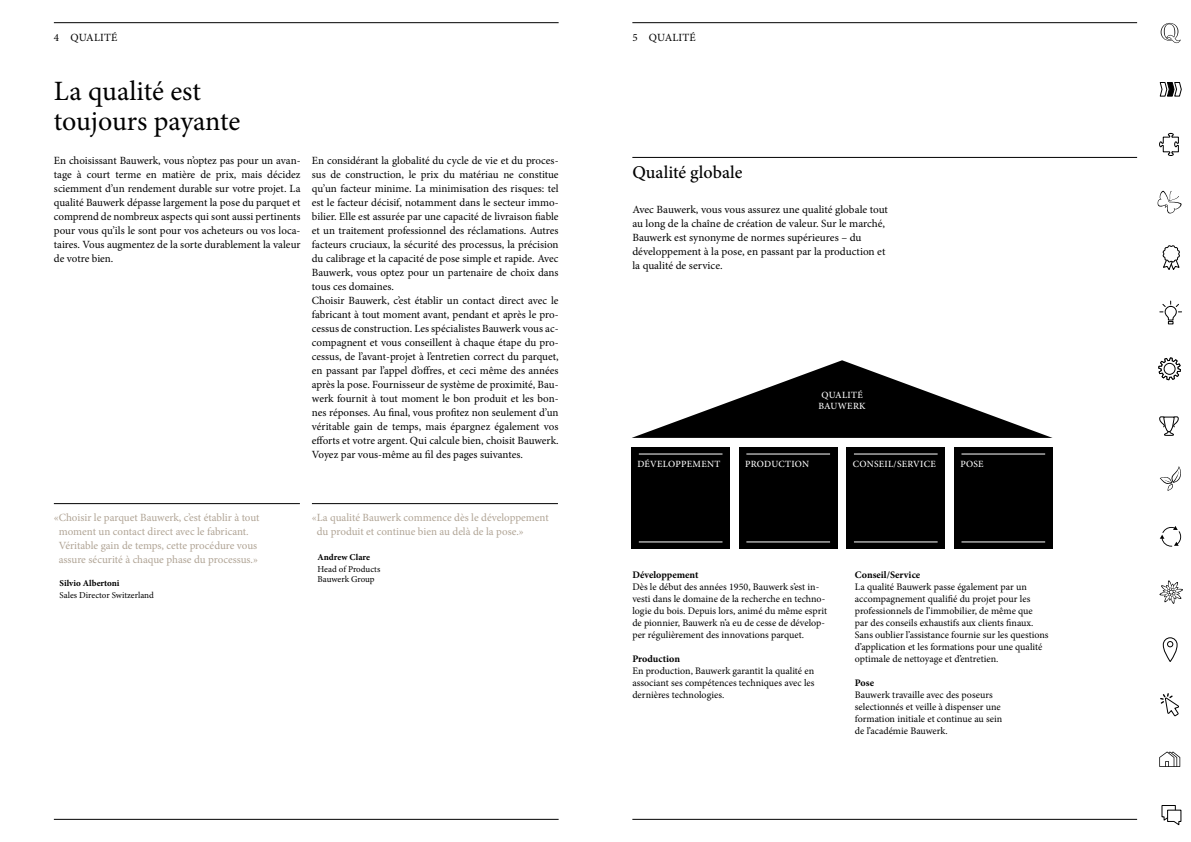
<style>
.page{position:relative;width:1191px;height:842px;background:#fff}
.page>*{position:absolute;margin:0;border:0;box-sizing:border-box;transform-origin:0 0}
.t1{font:28px/30px "Minion Pro";letter-spacing:-.005em;color:#000}
.t2{font:500 18px "Minion Pro";color:#000}
.t3{font:11px/14px "Minion Pro";color:#000}
.t4{font:11px/14px "Minion Pro";color:#b0a495}
.t5{font:11px "Minion Pro";letter-spacing:.02em;color:#000}
.t6{font:10px/12px "Minion Pro";color:#000}
.t7{font:700 10px "Minion Pro";color:#000}
.t8{font:500 9.5px/11px "Minion Pro";letter-spacing:.03em;color:#fff;text-align:center}
.t9{font:9px/10px "Minion Pro";color:#000}
.t10{font:700 9px "Minion Pro";color:#000}
</style>
<div class="page">
<hr style="left:632px;top:22px;width:505px;height:1px;background:#000">
<hr style="left:54px;top:22px;width:504px;height:1px;background:#000">
<hr style="left:632px;top:819px;width:505px;height:1px;background:#000">
<hr style="left:54px;top:819px;width:504px;height:1px;background:#000">
<div style="left:631px;top:447px;width:98px;height:102px;background:#000"></div>
<hr style="left:639px;top:454px;width:83px;height:1px;background:#fff">
<hr style="left:639px;top:542px;width:83px;height:1px;background:#fff">
<div style="left:739px;top:447px;width:98px;height:102px;background:#000"></div>
<hr style="left:746px;top:454px;width:84px;height:1px;background:#fff">
<hr style="left:746px;top:542px;width:84px;height:1px;background:#fff">
<div style="left:846px;top:447px;width:98px;height:102px;background:#000"></div>
<hr style="left:854px;top:454px;width:83px;height:1px;background:#fff">
<hr style="left:854px;top:542px;width:83px;height:1px;background:#fff">
<div style="left:954px;top:447px;width:98px;height:102px;background:#000"></div>
<hr style="left:961px;top:454px;width:84px;height:1px;background:#fff">
<hr style="left:961px;top:542px;width:84px;height:1px;background:#fff">
<svg style="left:632px;top:360px;width:420px;height:78px"></svg>
<hr style="left:312px;top:503px;width:246px;height:1px;background:#000">
<hr style="left:54px;top:503px;width:246px;height:1px;background:#000">
<hr style="left:632px;top:157px;width:505px;height:1px;background:#000">
<svg style="left:1157px;top:22px;width:26px;height:804px"></svg>
<p class="t5" style="left:54px;top:30px;width:65px">4 QUALITÉ</p>
<p class="t5" style="left:632px;top:30px;width:65px">5 QUALITÉ</p>
<h1 class="t1" style="left:54px;top:76px;width:188px">La qualité est toujours payante</h1>
<p class="t3" style="left:54px;top:154px;width:248px;text-align:justify">En choisissant Bauwerk, vous n’optez pas pour un avan&shy;tage à court terme en matière de prix, mais décidez sciemment d’un rendement durable sur votre projet. La qualité Bauwerk dépasse largement la pose du parquet et comprend de nombreux aspects qui sont aussi pertinents pour vous qu’ils le sont pour vos acheteurs ou vos loca&shy;taires. Vous augmentez de la sorte durablement la valeur de votre bien.</p>
<p class="t3" style="left:312px;top:154px;width:248px">En considérant la globalité du cycle de vie et du proces&shy;sus de construction, le prix du matériau ne constitue qu’un facteur minime. La minimisation des risques: tel est le facteur décisif, notamment dans le secteur immo&shy;bilier. Elle est assurée par une capacité de livraison fiable et un traitement professionnel des réclamations. Autres facteurs cruciaux, la sécurité des processus, la précision du calibrage et la capacité de pose simple et rapide. Avec Bauwerk, vous optez pour un partenaire de choix dans tous ces domaines.<br>Choisir Bauwerk, c’est établir un contact direct avec le fabricant à tout moment avant, pendant et après le pro&shy;cessus de construction. Les spécialistes Bauwerk vous ac&shy;compagnent et vous conseillent à chaque étape du pro&shy;cessus, de l’avant-projet à l’entretien correct du parquet, en passant par l’appel d’offres, et ceci même des années après la pose. Fournisseur de système de proximité, Bau&shy;werk fournit à tout moment le bon produit et les bon&shy;nes réponses. Au final, vous profitez non seulement d’un véritable gain de temps, mais épargnez également vos efforts et votre argent. Qui calcule bien, choisit Bauwerk.<br>Voyez par vous-même au fil des pages suivantes.</p>
<p class="t4" style="left:54px;top:511px;width:207px;text-align:center">«Choisir le parquet Bauwerk, c’est établir à tout moment un contact direct avec le fabricant.<br>Véritable gain de temps, cette procédure vous assure sécurité à chaque phase du processus.»</p>
<p class="t10" style="left:60px;top:577px;width:62px">Silvio Albertoni</p>
<p class="t9" style="left:60px;top:590px;width:96px">Sales Director Switzerland</p>
<p class="t4" style="left:317px;top:511px;width:233px;text-indent:-5px">«La qualité Bauwerk commence dès le développement du produit et continue bien au delà de la pose.»</p>
<p class="t10" style="left:317px;top:551px;width:54px">Andrew Clare</p>
<p class="t9" style="left:317px;top:564px;width:64px">Head of Products<br>Bauwerk Group</p>
<h2 class="t2" style="left:632px;top:160px;width:112px">Qualité globale</h2>
<p class="t3" style="left:632px;top:203px;width:257px">Avec Bauwerk, vous vous assurez une qualité globale tout au long de la chaîne de création de valeur. Sur le marché, Bauwerk est synonyme de normes supérieures – du développement à la pose, en passant par la production et la qualité de service.</p>
<p class="t8" style="left:637px;top:458px;width:84px">DÉVELOPPEMENT</p>
<p class="t8" style="left:818px;top:389px;width:49px">QUALITÉ<br>BAUWERK</p>
<p class="t8" style="left:745px;top:458px;width:66px">PRODUCTION</p>
<p class="t8" style="left:853px;top:458px;width:84px">CONSEIL/SERVICE</p>
<p class="t8" style="left:960px;top:458px;width:25px">POSE</p>
<p class="t7" style="left:632px;top:568px;width:68px">Développement</p>
<p class="t6" style="left:632px;top:581px;width:196px">Dès le début des années 1950, Bauwerk s’est in&shy;vesti dans le domaine de la recherche en techno&shy;logie du bois. Depuis lors, animé du même esprit de pionnier, Bauwerk n’a eu de cesse de dévelop&shy;per régulièrement des innovations parquet.</p>
<p class="t7" style="left:632px;top:652px;width:49px">Production</p>
<p class="t6" style="left:632px;top:665px;width:184px;text-align:justify">En production, Bauwerk garantit la qualité en associant ses compétences techniques avec les dernières technologies.</p>
<p class="t7" style="left:855px;top:568px;width:67px">Conseil/Service</p>
<p class="t6" style="left:855px;top:581px;width:195px">La qualité Bauwerk passe également par un accompagnement qualifié du projet pour les professionnels de l’immobilier, de même que par des conseils exhaustifs aux clients finaux.<br>Sans oublier l’assistance fournie sur les questions d’application et les formations pour une qualité optimale de nettoyage et d’entretien.</p>
<p class="t7" style="left:855px;top:676px;width:21px">Pose</p>
<p class="t6" style="left:855px;top:689px;width:149px">Bauwerk travaille avec des poseurs selectionnés et veille à dispenser une formation initiale et continue au sein de l’académie Bauwerk.</p>
</div>
